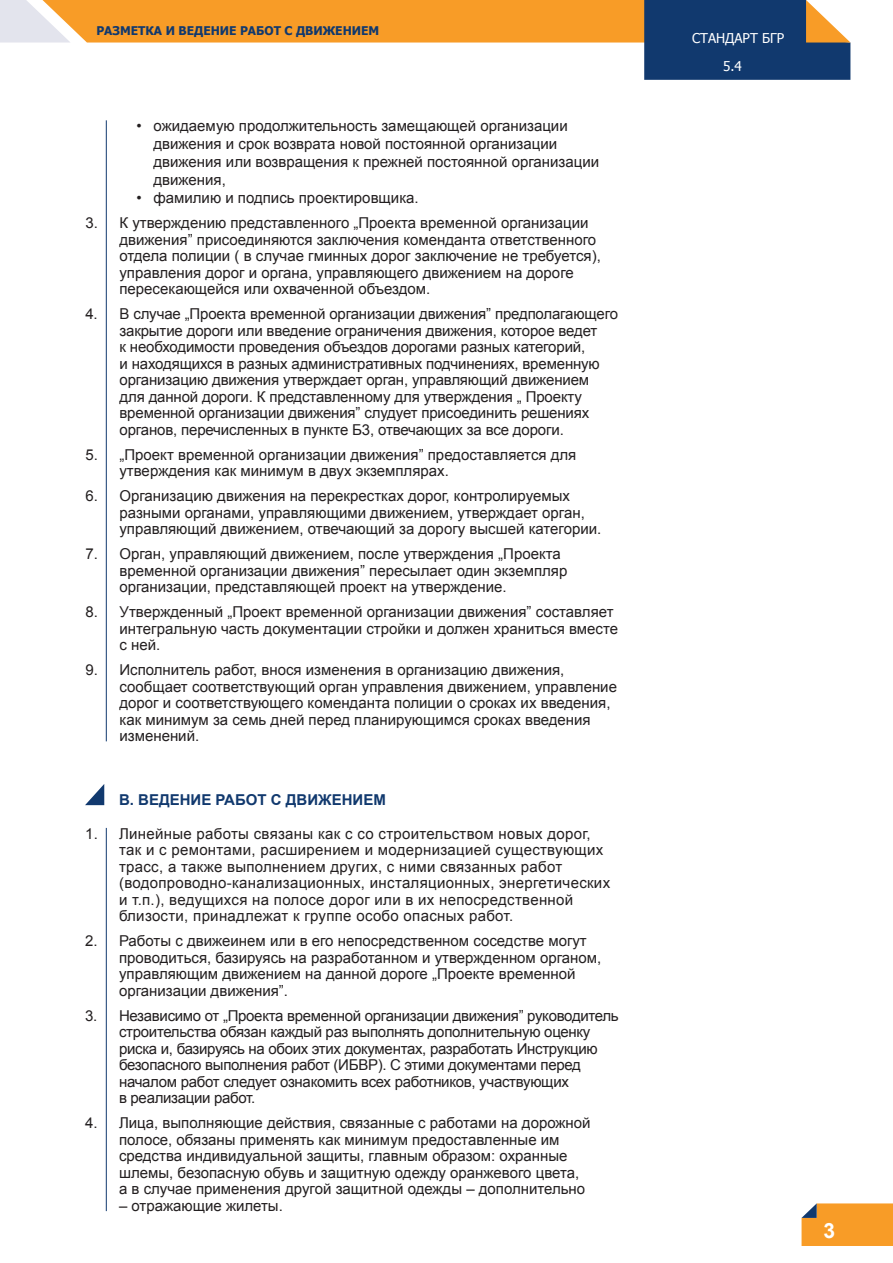
<style>
.page{position:relative;width:893px;height:1263px;background:#fff}
.page>*{position:absolute;margin:0;border:0;box-sizing:border-box;transform-origin:0 0}
.tekst{font:700 21px "Arial";color:#fff}
.Tekst_numerowany{font:15px/16.5px "Arial";color:#231f20}
.Tekst_numerowany-2{font:15px/16.5px "Arial";letter-spacing:.02em;color:#231f20}
.Tekst_numerowany-3{font:15px/16.5px "Arial";letter-spacing:-.02em;color:#231f20}
.Tekst_kropki{font:15px/18px "Arial";color:#231f20}
.Tytulik{font:700 15px "Arial";color:#11396e}
.t1{font:13.5px "Tahoma";color:#fff}
.t2{font:700 12px "Tahoma";color:#11396e}
</style>
<div class="page">
<svg style="left:801px;top:1203px;width:92px;height:43px;background:#f19d32"></svg>
<svg style="left:0;top:0;width:850px;height:80px"></svg>
<hr style="left:106px;top:828px;width:1px;height:383px;background:#11396e">
<hr style="left:106px;top:120px;width:1px;height:621px;background:#11396e">
<svg style="left:85px;top:784px;width:19px;height:21px"></svg>
<p class="t2" style="left:96px;top:23px;width:284px">РАЗМЕТКА И ВЕДЕНИЕ РАБОТ С ДВИЖЕНИЕМ</p>
<p class="Tekst_kropki" style="left:153px;top:117px;width:447px;text-indent:-17px">• ожидаемую продолжительность замещающей организации движения и срок возврата новой постоянной организации движения или возвращения к прежней постоянной организации движения,</p>
<p class="Tekst_kropki" style="left:136px;top:189px;width:284px">• фамилию и подпись проектировщика.</p>
<p class="Tekst_numerowany" style="left:119px;top:215px;width:483px;text-indent:-34px">3. К утверждению представленного „Проекта временной организации движения” присоединяются заключения коменданта ответственного отдела полиции ( в случае гминных дорог заключение не требуется), управления дорог и органа, управляющего движением на дороге пересекающейся или охваченной объездом.</p>
<p class="Tekst_numerowany" style="left:119px;top:306px;width:500px;text-indent:-34px">4. В случае „Проекта временной организации движения” предполагающего закрытие дороги или введение ограничения движения, которое ведет<br>к необходимости проведения объездов дорогами разных категорий,<br>и находящихся в разных административных подчинениях, временную организацию движения утверждает орган, управляющий движением для данной дороги. К представленному для утверждения „ Проекту временной организации движения” слудует присоединить решениях органов, перечисленных в пункте Б3, отвечающих за все дороги.</p>
<p class="Tekst_numerowany" style="left:119px;top:446px;width:458px;text-indent:-34px">5. „Проект временной организации движения” предоставляется для утверждения как минимум в двух экземплярах.</p>
<p class="Tekst_numerowany" style="left:119px;top:488px;width:483px;text-indent:-34px">6. Организацию движения на перекрестках дорог, контролируемых разными органами, управляющими движением, утверждает орган, управляющий движением, отвечающий за дорогу высшей категории.</p>
<p class="Tekst_numerowany" style="left:119px;top:546px;width:449px;text-indent:-34px">7. Орган, управляющий движением, после утверждения „Проекта временной организации движения” пересылает один экземпляр организации, представляющей проект на утверждение.</p>
<p class="Tekst_numerowany" style="left:119px;top:604px;width:500px;text-indent:-34px">8. Утвержденный „Проект временной организации движения” составляет интегральную часть документации стройки и должен храниться вместе с ней.</p>
<p class="Tekst_numerowany" style="left:119px;top:662px;width:499px;text-indent:-34px">9. Исполнитель работ, внося изменения в организацию движения, сообщает соответствующий орган управления движением, управление дорог и соответствующего коменданта полиции о сроках их введения, как минимум за семь дней перед планирующимся сроках введения изменений.</p>
<p class="Tytulik" style="left:119px;top:790px;width:268px">В. ВЕДЕНИЕ РАБОТ С ДВИЖЕНИЕМ</p>
<p class="Tekst_numerowany-2" style="left:119px;top:825px;width:493px;text-indent:-34px">1. Линейные работы связаны как с со строительством новых дорог, так и с ремонтами, расширением и модернизацией существующих трасс, а также выполнением других, с ними связанных работ (водопроводно-канализационных, инсталяционных, энергетических и т.п.), ведущихся на полосе дорог или в их непосредственной близости, принадлежат к группе особо опасных работ.</p>
<p class="Tekst_numerowany" style="left:119px;top:933px;width:484px;text-indent:-34px">2. Работы с движеинем или в его непосредственном соседстве могут проводиться, базируясь на разработанном и утвержденном органом, управляющим движением на данной дороге „Проекте временной организации движения”.</p>
<p class="Tekst_numerowany-3" style="left:119px;top:1007px;width:501px;text-indent:-34px">3. Независимо от „Проекта временной организации движения” руководитель строительства обязан каждый раз выполнять дополнительную оценку риска и, базируясь на обоих этих документах, разработать Инструкцию безопасного выполнения работ (ИБВР). С этими документами перед началом работ следует ознакомить всех работников, участвующих<br>в реализации работ.</p>
<p class="Tekst_numerowany" style="left:119px;top:1115px;width:473px;text-indent:-34px">4. Лица, выполняющие действия, связанные с работами на дорожной полосе, обязаны применять как минимум предоставленные им средства индивидуальной защиты, главным образом: охранные шлемы, безопасную обувь и защитную одежду оранжевого цвета, а в случае применения другой защитной одежды – дополнительно</p>
<p class="Tekst_numerowany" style="left:119px;top:1197px;width:165px">– отражающие жилеты.</p>
<p class="t1" style="left:692px;top:29px;width:94px">СТАНДАРТ БГР</p>
<p class="t1" style="left:723px;top:57px;width:20px">5.4</p>
<p class="tekst" style="left:823px;top:1217px;width:13px">3</p>
</div>
